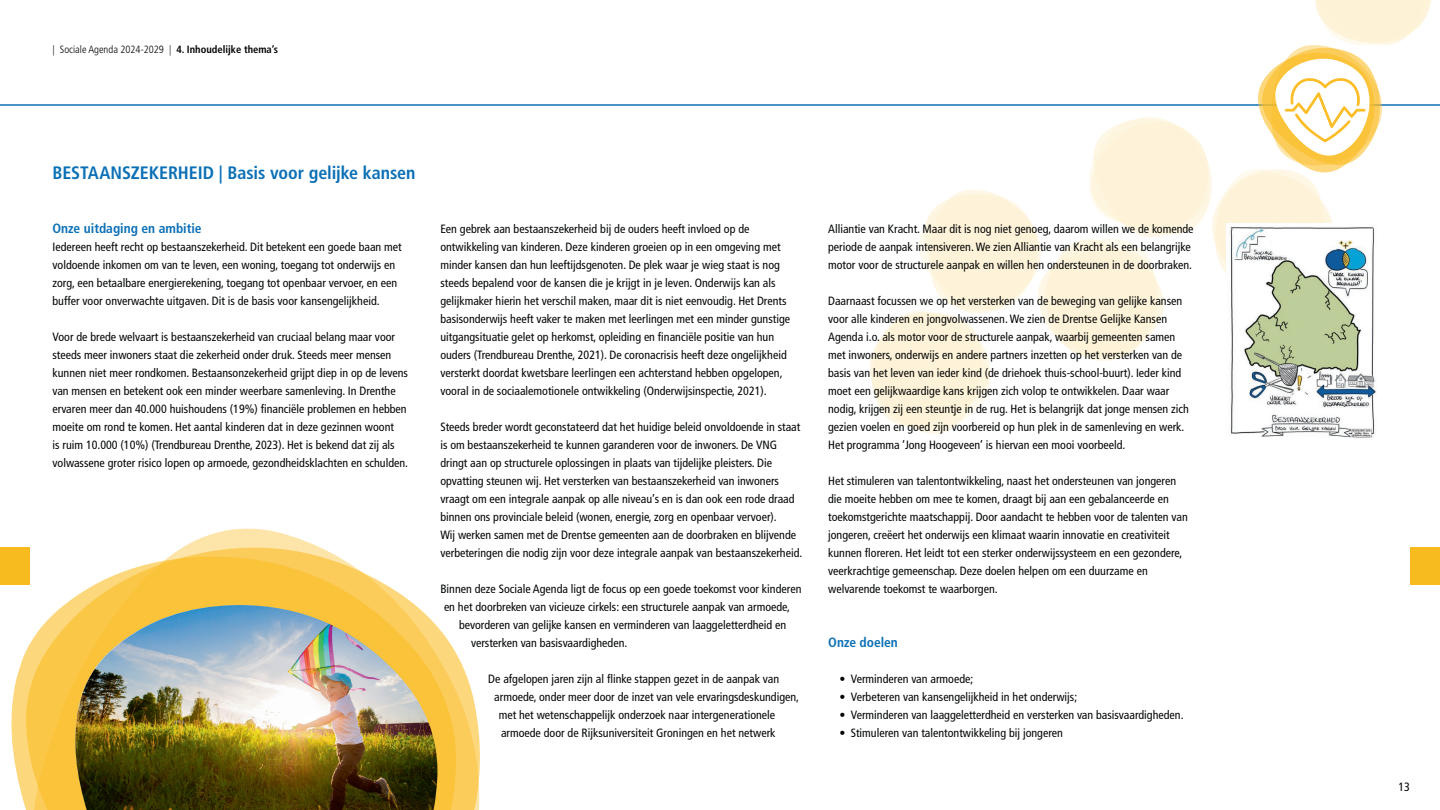
<style>
.page{position:relative;width:1440px;height:810px;background:#fff}
.page>*{position:absolute;margin:0;border:0;box-sizing:border-box;transform-origin:0 0}
.t1{font:700 condensed 18px "Frutiger LT Std";letter-spacing:-.005em;color:#0b70b6}
.t2{font:700 condensed 13.5px "Frutiger LT Std";color:#0b70b6}
.t3{font:condensed 12px/18px "Frutiger LT Std";color:#020405}
.t4{font:300 condensed 10.5px "Frutiger LT Std";color:#020405}
.s1{font-weight:700}
</style>
<div class="page">
<svg style="left:204px;top:528px;width:89px;height:9px"></svg>
<svg style="left:25px;top:537px;width:455px;height:273px"></svg>
<svg style="left:11px;top:555px;width:447px;height:255px"></svg>
<img style="left:71px;top:605px;width:368px;height:205px">
<hr style="left:0;top:104px;width:1440px;height:2px;background:#0b70b6">
<svg style="left:870px;top:0;width:562px;height:434px"></svg>
<img style="left:1226px;top:224px;width:151px;height:214px">
<div style="left:1410px;top:548px;width:30px;height:37px;background:#f7bb20"></div>
<div style="left:0;top:548px;width:30px;height:37px;background:#f7bb20"></div>
<p class="t4" style="left:52px;top:43px;width:227px">| Sociale Agenda 2024-2029 | <span class="s1">4. Inhoudelijke thema’s</span></p>
<h1 class="t1" style="left:52px;top:162px;width:365px">BESTAANSZEKERHEID | Basis voor gelijke kansen</h1>
<p class="t2" style="left:52px;top:220px;width:151px">Onze uitdaging en ambitie</p>
<p class="t3" style="left:52px;top:237px;width:351px">Iedereen heeft recht op bestaanszekerheid. Dit betekent een goede baan met voldoende inkomen om van te leven, een woning, toegang tot onderwijs en zorg, een betaalbare energierekening, toegang tot openbaar vervoer, en een buffer voor onverwachte uitgaven. Dit is de basis voor kansengelijkheid.</p>
<p class="t3" style="left:52px;top:327px;width:357px">Voor de brede welvaart is bestaanszekerheid van cruciaal belang maar voor steeds meer inwoners staat die zekerheid onder druk. Steeds meer mensen kunnen niet meer rondkomen. Bestaansonzekerheid grijpt diep in op de levens van mensen en betekent ook een minder weerbare samenleving. In Drenthe ervaren meer dan 40.000 huishoudens (19%) financiële problemen en hebben moeite om rond te komen. Het aantal kinderen dat in deze gezinnen woont<br>is ruim 10.000 (10%) (Trendbureau Drenthe, 2023). Het is bekend dat zij als volwassene groter risico lopen op armoede, gezondheidsklachten en schulden.</p>
<p class="t3" style="left:440px;top:219px;width:351px">Een gebrek aan bestaanszekerheid bij de ouders heeft invloed op de ontwikkeling van kinderen. Deze kinderen groeien op in een omgeving met minder kansen dan hun leeftijdsgenoten. De plek waar je wieg staat is nog steeds bepalend voor de kansen die je krijgt in je leven. Onderwijs kan als gelijkmaker hierin het verschil maken, maar dit is niet eenvoudig. Het Drents basisonderwijs heeft vaker te maken met leerlingen met een minder gunstige uitgangsituatie gelet op herkomst, opleiding en financiële positie van hun ouders (Trendbureau Drenthe, 2021). De coronacrisis heeft deze ongelijkheid versterkt doordat kwetsbare leerlingen een achterstand hebben opgelopen, vooral in de sociaalemotionele ontwikkeling (Onderwijsinspectie, 2021).</p>
<p class="t3" style="left:440px;top:417px;width:364px">Steeds breder wordt geconstateerd dat het huidige beleid onvoldoende in staat is om bestaanszekerheid te kunnen garanderen voor de inwoners. De VNG dringt aan op structurele oplossingen in plaats van tijdelijke pleisters. Die opvatting steunen wij. Het versterken van bestaanszekerheid van inwoners vraagt om een integrale aanpak op alle niveau’s en is dan ook een rode draad binnen ons provinciale beleid (wonen, energie, zorg en openbaar vervoer).<br>Wij werken samen met de Drentse gemeenten aan de doorbraken en blijvende verbeteringen die nodig zijn voor deze integrale aanpak van bestaanszekerheid.</p>
<p class="t3" style="left:440px;top:579px;width:363px">Binnen deze Sociale Agenda ligt de focus op een goede toekomst voor kinderen</p>
<p class="t3" style="left:444px;top:597px;width:348px">en het doorbreken van vicieuze cirkels: een structurele aanpak van armoede,</p>
<p class="t3" style="left:459px;top:615px;width:329px">bevorderen van gelijke kansen en verminderen van laaggeletterdheid en</p>
<p class="t3" style="left:471px;top:633px;width:158px">versterken van basisvaardigheden.</p>
<p class="t3" style="left:488px;top:669px;width:292px">De afgelopen jaren zijn al flinke stappen gezet in de aanpak van</p>
<p class="t3" style="left:494px;top:687px;width:306px">armoede, onder meer door de inzet van vele ervaringsdeskundigen,</p>
<p class="t3" style="left:499px;top:705px;width:278px">met het wetenschappelijk onderzoek naar intergenerationele</p>
<p class="t3" style="left:501px;top:723px;width:276px">armoede door de Rijksuniversiteit Groningen en het netwerk</p>
<p class="t3" style="left:828px;top:219px;width:367px">Alliantie van Kracht. Maar dit is nog niet genoeg, daarom willen we de komende periode de aanpak intensiveren. We zien Alliantie van Kracht als een belangrijke motor voor de structurele aanpak en willen hen ondersteunen in de doorbraken.</p>
<p class="t3" style="left:828px;top:291px;width:362px">Daarnaast focussen we op het versterken van de beweging van gelijke kansen voor alle kinderen en jongvolwassenen. We zien de Drentse Gelijke Kansen Agenda i.o. als motor voor de structurele aanpak, waarbij gemeenten samen met inwoners, onderwijs en andere partners inzetten op het versterken van de basis van het leven van ieder kind (de driehoek thuis-school-buurt). Ieder kind moet een gelijkwaardige kans krijgen zich volop te ontwikkelen. Daar waar nodig, krijgen zij een steuntje in de rug. Het is belangrijk dat jonge mensen zich gezien voelen en goed zijn voorbereid op hun plek in de samenleving en werk.<br>Het programma ‘Jong Hoogeveen’ is hiervan een mooi voorbeeld.</p>
<p class="t3" style="left:828px;top:471px;width:361px">Het stimuleren van talentontwikkeling, naast het ondersteunen van jongeren die moeite hebben om mee te komen, draagt bij aan een gebalanceerde en toekomstgerichte maatschappij. Door aandacht te hebben voor de talenten van jongeren, creëert het onderwijs een klimaat waarin innovatie en creativiteit kunnen floreren. Het leidt tot een sterker onderwijssysteem en een gezondere, veerkrachtige gemeenschap. Deze doelen helpen om een duurzame en welvarende toekomst te waarborgen.</p>
<p class="t2" style="left:828px;top:634px;width:71px">Onze doelen</p>
<p class="t3" style="left:839px;top:669px;width:135px">• Verminderen van armoede;</p>
<p class="t3" style="left:839px;top:687px;width:239px">• Verbeteren van kansengelijkheid in het onderwijs;</p>
<p class="t3" style="left:839px;top:705px;width:346px">• Verminderen van laaggeletterdheid en versterken van basisvaardigheden.</p>
<p class="t3" style="left:839px;top:723px;width:225px">• Stimuleren van talentontwikkeling bij jongeren</p>
<p class="t3" style="left:1398px;top:777px;width:13px">13</p>
</div>
